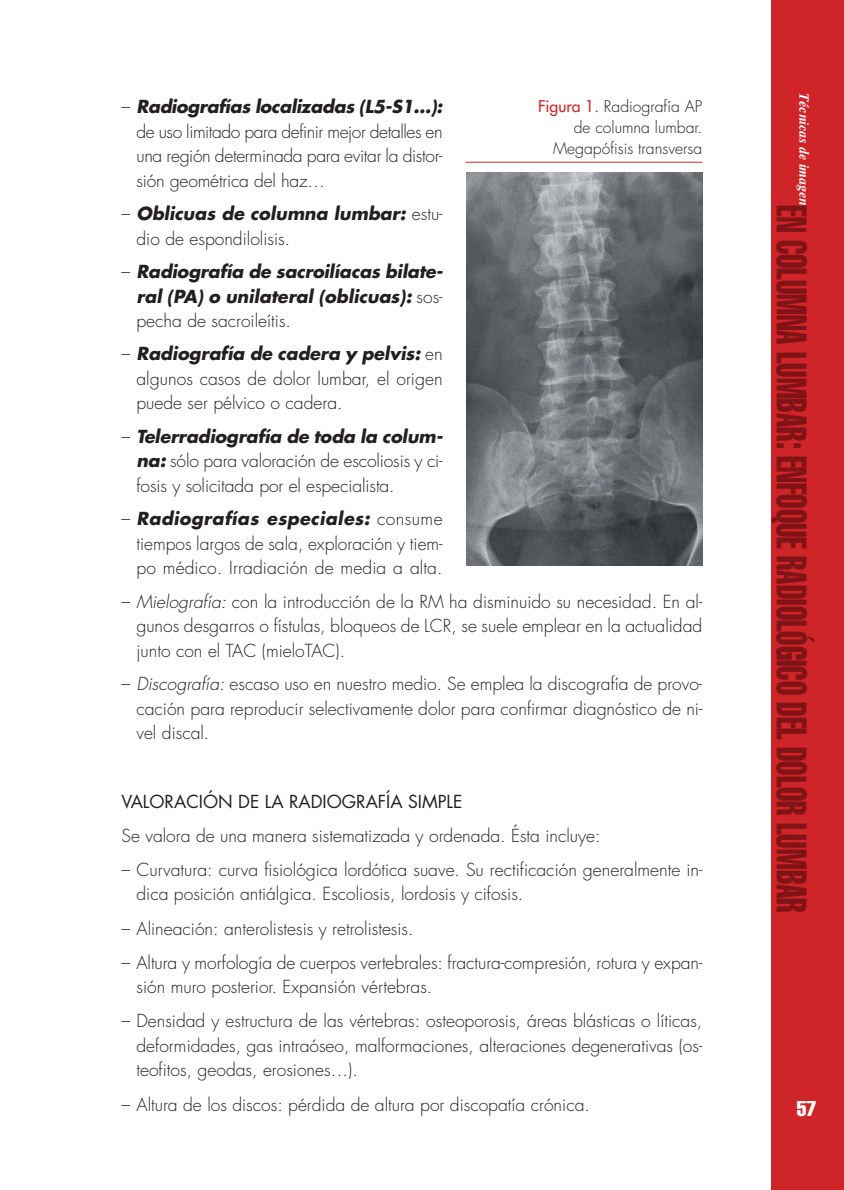
<style>
.page{position:relative;width:844px;height:1190px;background:#fff}
.page>*{position:absolute;margin:0;border:0;box-sizing:border-box;transform-origin:0 0}
.t1{font:extra-condensed 41.82px "Helvetica";color:#7f1316;scale:.74 1}
.t2{font:extra-condensed 21px "Helvetica";color:#fff}
.t3{font:300 17.5px/24.5px "Futura";color:#231f20;text-align:justify}
.t4{font:300 17.5px/24.5px "Futura";letter-spacing:-.02em;color:#231f20}
.t5{font:italic 700 17.5px/24.5px "Futura";color:#231f20}
.t6{font:17.5px "Futura";color:#231f20}
.t7{font:300 15.75px/21px "Futura";color:#231f20;text-align:right}
.t8{font:italic 700 13.83px "Times";color:#fff}
.s1{font-weight:700;font-style:italic}
.s2{font-weight:300;font-style:normal}
.s3{font-style:italic}
.s4{font-weight:400;color:#cf2428}
</style>
<div class="page">
<img style="left:467px;top:173px;width:235px;height:393px">
<hr style="left:465px;top:162px;width:237px;height:1px;background:#cf2428">
<div style="left:771px;top:0;width:73px;height:1190px;background:#cf2428"></div>
<p class="t4" style="left:136px;top:96px;width:311px;text-indent:-15px">– <span class="s1">Radiografías localizadas (L5-S1…): </span>de uso limitado para definir mejor detalles en una región determinada para evitar la distor&shy;sión geométrica del haz…</p>
<p class="t3" style="left:136px;top:203px;width:307px;text-indent:-15px">– <span class="s1">Oblicuas de columna lumbar:</span> e s t u - dio de espondilolisis.</p>
<p class="t5" style="left:136px;top:261px;width:310px;text-indent:-15px"><span class="s2">–</span> Radiografía de sacroilíacas bilate&shy;ral (PA) o unilateral (oblicuas): <span class="s2">s o s - pecha de sacroileítis.</span></p>
<p class="t3" style="left:136px;top:343px;width:307px;text-indent:-15px">– <span class="s1">Radiografía de cadera y pelvis:</span> e n algunos casos de dolor lumbar, el origen puede ser pélvico o cadera.</p>
<p class="t3" style="left:136px;top:426px;width:310px;text-align:left;text-indent:-15px">– <span class="s1">Telerradiografía de toda la colum&shy;na:</span>sólo para valoración de escoliosis y ci&shy;fosis y solicitada por el especialista.</p>
<p class="t3" style="left:136px;top:508px;width:308px;text-indent:-15px">– <span class="s1">Radiografías especiales:</span> c o n s u m e tiempos largos de sala, exploración y tiem&shy;po médico. Irradiación de media a alta.</p>
<p class="t3" style="left:136px;top:591px;width:567px;text-indent:-15px">– <span class="s3">Mielografía:</span> con la introducción de la RM ha disminuido su necesidad. En al&shy;gunos desgarros o fístulas, bloqueos de LCR, se suele emplear en la actualidad junto con el TAC (mieloTAC).</p>
<p class="t3" style="left:136px;top:673px;width:567px;text-indent:-15px">– <span class="s3">Discografía:</span> escaso uso en nuestro medio. Se emplea la discografía de provo&shy;cación para reproducir selectivamente dolor para confirmar diagnóstico de ni&shy;vel discal.</p>
<p class="t7" style="left:538px;top:97px;width:166px"><span class="s4">Figura 1.</span> Radiografía AP de columna lumbar.<br>Megapófisis transversa</p>
<p class="t6" style="left:122px;top:793px;width:342px">VALORACIÓN DE LA RADIOGRAFÍA SIMPLE</p>
<p class="t3" style="left:122px;top:825px;width:480px">Se valora de una manera sistematizada y ordenada. Ésta incluye:</p>
<p class="t3" style="left:136px;top:859px;width:567px;text-indent:-15px">– Curvatura: curva fisiológica lordótica suave. Su rectificación generalmente in&shy;dica posición antiálgica. Escoliosis, lordosis y cifosis.</p>
<p class="t3" style="left:122px;top:917px;width:293px">– Alineación: anterolistesis y retrolistesis.</p>
<p class="t3" style="left:136px;top:952px;width:567px;text-indent:-15px">– Altura y morfología de cuerpos vertebrales: fractura-compresión, rotura y expan&shy;sión muro posterior. Expansión vértebras.</p>
<p class="t3" style="left:136px;top:1010px;width:567px;text-indent:-15px">– Densidad y estructura de las vértebras: osteoporosis, áreas blásticas o líticas, deformidades, gas intraóseo, malformaciones, alteraciones degenerativas (os&shy;teofitos, geodas, erosiones…).</p>
<p class="t3" style="left:122px;top:1093px;width:470px">– Altura de los discos: pérdida de altura por discopatía crónica.</p>
<p class="t8" style="left:809px;top:93px;width:115px;rotate:90deg">Técnicas de imagen</p>
<h1 class="t1" style="left:806px;top:205px;width:957px;rotate:90deg">EN COLUMNA LUMBAR: ENFOQUE RADIOLÓGICO DEL DOLOR LUMBAR</h1>
<p class="t2" style="left:796px;top:1101px;width:21px">57</p>
</div>
